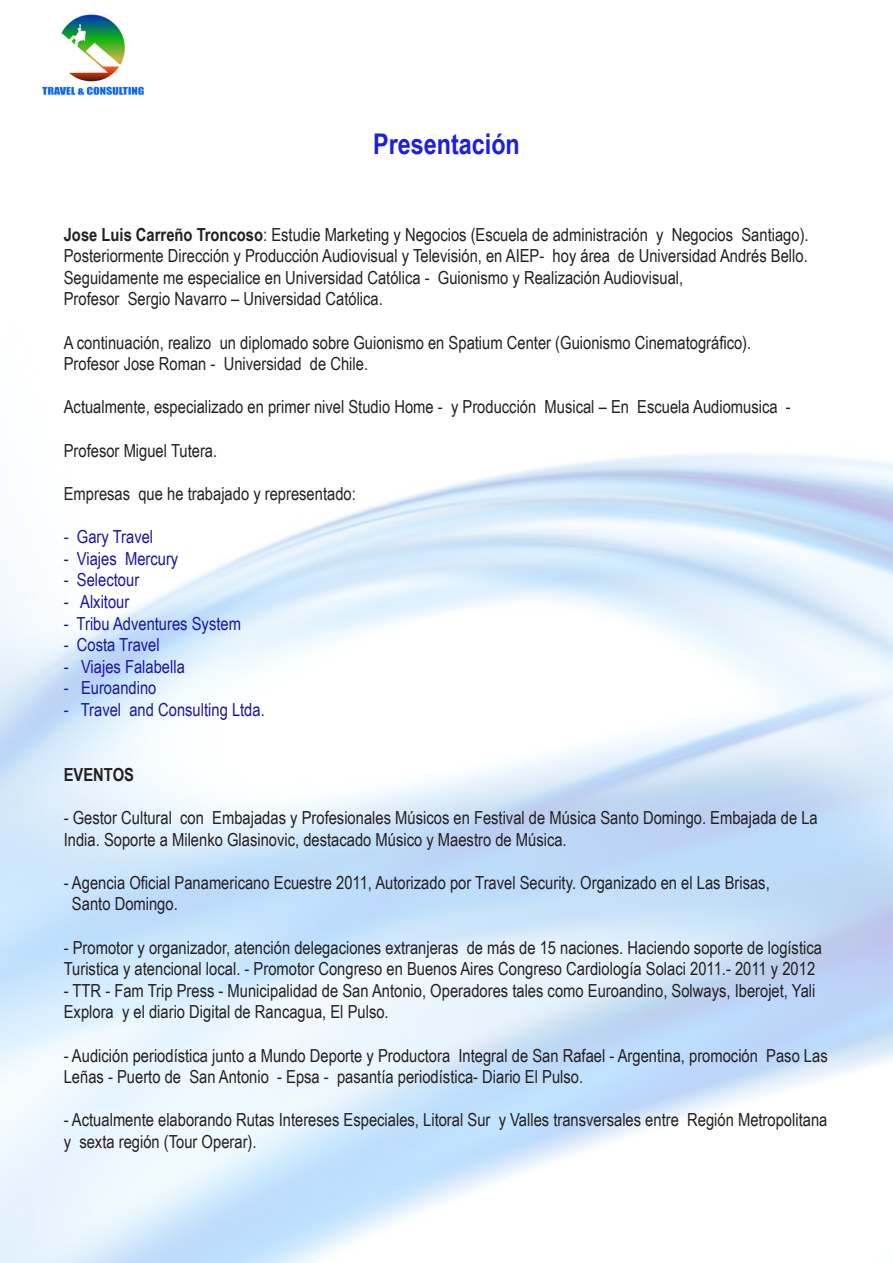
<style>
.page{position:relative;width:893px;height:1263px;background:#fff}
.page>*{position:absolute;margin:0;border:0;box-sizing:border-box;transform-origin:0 0}
.t1{font:700 28.5px "Arial Narrow";color:#1a1fe4}
.t2{font:18px/21.6px "Arial Narrow";color:#231f20}
.t3{font:18px "Arial Narrow";color:#1a14a7}
.t4{font:700 18px "Arial Narrow";color:#231f20}
.s1{font-weight:700}
</style>
<div class="page">
<img style="left:0;top:14px;width:893px;height:1249px">
<p class="t1" style="left:373px;top:123px;width:148px">Presentación</p>
<p class="t2" style="left:64px;top:223px;width:746px"><span class="s1">Jose Luis Carreño Troncoso</span>: Estudie Marketing y Negocios (Escuela de administración y Negocios Santiago).<br>Posteriormente Dirección y Producción Audiovisual y Televisión, en AIEP- hoy área de Universidad Andrés Bello.</p>
<p class="t2" style="left:64px;top:266px;width:621px">Seguidamente me especialice en Universidad Católica - Guionismo y Realización Audiovisual,</p>
<p class="t2" style="left:64px;top:288px;width:321px">Profesor Sergio Navarro – Universidad Católica.</p>
<p class="t2" style="left:64px;top:331px;width:689px">A continuación, realizo un diplomado sobre Guionismo en Spatium Center (Guionismo Cinematográfico).</p>
<p class="t2" style="left:64px;top:352px;width:306px">Profesor Jose Roman - Universidad de Chile.</p>
<p class="t2" style="left:64px;top:396px;width:728px">Actualmente, especializado en primer nivel Studio Home - y Producción Musical – En Escuela Audiomusica -</p>
<p class="t2" style="left:64px;top:439px;width:155px">Profesor Miguel Tutera.</p>
<p class="t2" style="left:64px;top:482px;width:294px">Empresas que he trabajado y representado:</p>
<p class="t3" style="left:64px;top:523px;width:91px">- Gary Travel</p>
<p class="t3" style="left:64px;top:545px;width:116px">- Viajes Mercury</p>
<p class="t3" style="left:64px;top:567px;width:77px">- Selectour</p>
<p class="t3" style="left:64px;top:588px;width:67px">- Alxitour</p>
<p class="t3" style="left:64px;top:610px;width:179px">- Tribu Adventures System</p>
<p class="t3" style="left:64px;top:631px;width:97px">- Costa Travel</p>
<p class="t3" style="left:64px;top:653px;width:123px">- Viajes Falabella</p>
<p class="t3" style="left:64px;top:675px;width:94px">- Euroandino</p>
<p class="t3" style="left:64px;top:696px;width:203px">- Travel and Consulting Ltda.</p>
<p class="t4" style="left:64px;top:761px;width:72px">EVENTOS</p>
<p class="t2" style="left:64px;top:806px;width:755px">- Gestor Cultural con Embajadas y Profesionales Músicos en Festival de Música Santo Domingo. Embajada de La<br>India. Soporte a Milenko Glasinovic, destacado Músico y Maestro de Música.</p>
<p class="t2" style="left:64px;top:871px;width:707px">- Agencia Oficial Panamericano Ecuestre 2011, Autorizado por Travel Security. Organizado en el Las Brisas,</p>
<p class="t2" style="left:72px;top:892px;width:107px">Santo Domingo.</p>
<p class="t2" style="left:64px;top:936px;width:760px">- Promotor y organizador, atención delegaciones extranjeras de más de 15 naciones. Haciendo soporte de logística<br>Turistica y atencional local. - Promotor Congreso en Buenos Aires Congreso Cardiología Solaci 2011.- 2011 y 2012</p>
<p class="t2" style="left:64px;top:979px;width:753px">- TTR - Fam Trip Press - Municipalidad de San Antonio, Operadores tales como Euroandino, Solways, Iberojet, Yali<br>Explora y el diario Digital de Rancagua, El Pulso.</p>
<p class="t2" style="left:64px;top:1044px;width:765px">- Audición periodística junto a Mundo Deporte y Productora Integral de San Rafael - Argentina, promoción Paso Las<br>Leñas - Puerto de San Antonio - Epsa - pasantía periodística- Diario El Pulso.</p>
<p class="t2" style="left:64px;top:1108px;width:765px">- Actualmente elaborando Rutas Intereses Especiales, Litoral Sur y Valles transversales entre Región Metropolitana y sexta región (Tour Operar).</p>
</div>
